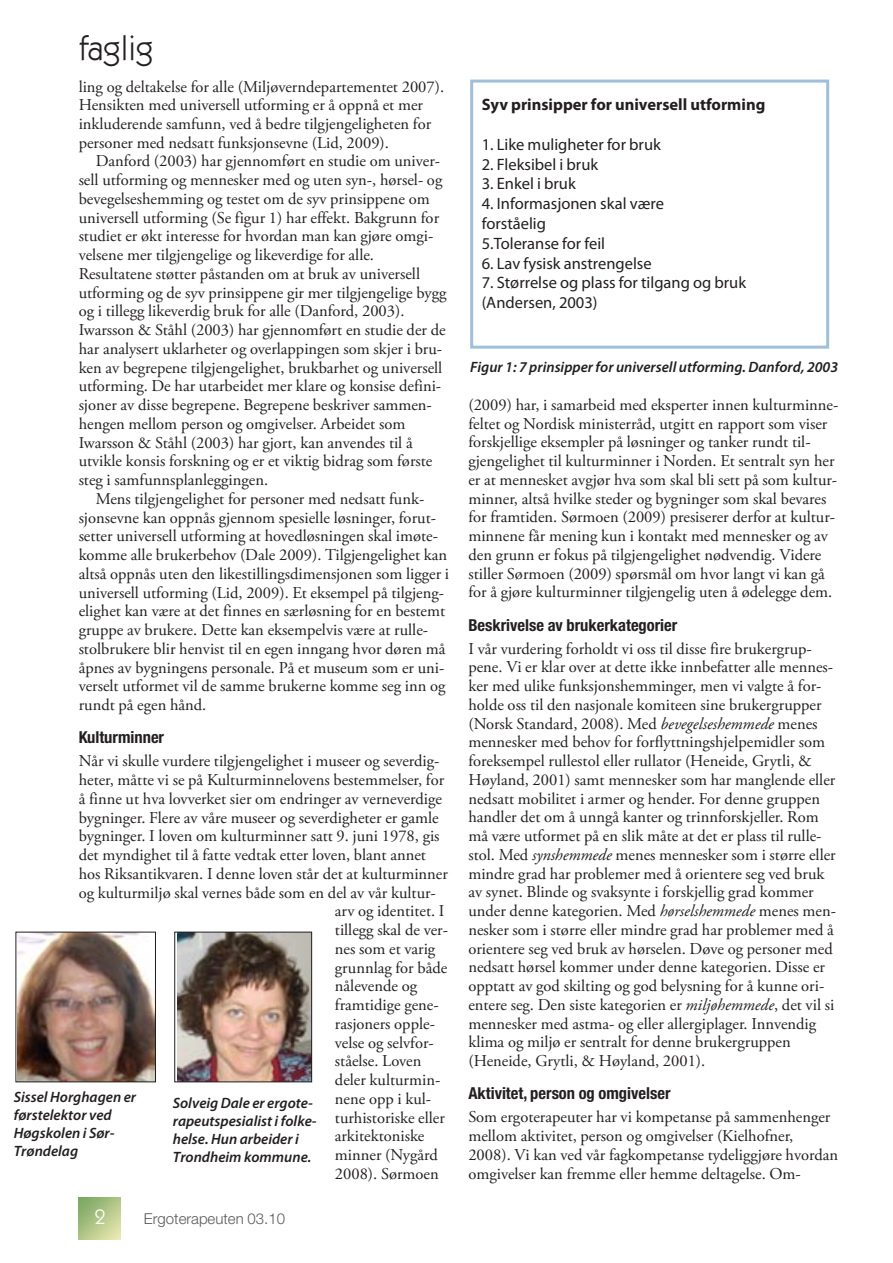
<style>
.page{position:relative;width:893px;height:1263px;background:#fff}
.page>*{position:absolute;margin:0;border:0;box-sizing:border-box;transform-origin:0 0}
.t1{font:34.5px "Itc Kabel";color:#231f20}
.t2{font:21px "Itc Kabel";color:#fff}
.t3{font:16.5px/18.8px "Adobe Garamond Pro";color:#231f20}
.t4{font:16.5px/19.8px "Myriad Pro";color:#231f20}
.t5{font:700 condensed 16.5px "Helvetica Neue";color:#231f20}
.t6{font:700 16.5px "Myriad Pro";color:#231f20}
.t7{font:italic 600 15px/18px "Myriad Pro";color:#231f20}
.t8{font:300 15px "Helvetica Neue";color:#58595b}
.s1{font-style:italic}
</style>
<div class="page">
<img style="left:79px;top:1197px;width:42px;height:42px">
<div style="left:470px;top:80px;width:359px;height:269px;border:3px solid #9ec0db"></div>
<img style="left:18px;top:934px;width:136px;height:146px">
<div style="left:16px;top:932px;width:140px;height:150px;border:1px solid #231f20"></div>
<img style="left:178px;top:934px;width:132px;height:146px">
<div style="left:174px;top:932px;width:138px;height:150px;border:1px solid #231f20"></div>
<h1 class="t1" style="left:79px;top:35px;width:76px">faglig</h1>
<p class="t3" style="left:79px;top:78px;width:367px">ling og deltakelse for alle (Miljøvern departementet 2007).<br>Hensikten med universell utforming er å oppnå et mer inkluderende samfunn, ved å bedre tilgjengeligheten for personer med nedsatt funksjonsevne (Lid, 2009).</p>
<p class="t3" style="left:79px;top:153px;width:369px;text-indent:17px">Danford (2003) har gjennomført en studie om univer&shy;sell utforming og mennesker med og uten syn-, hørsel- og bevegelseshemming og testet om de syv prinsippene om universell utforming (Se figur 1) har effekt. Bakgrunn for studiet er økt interesse for hvordan man kan gjøre omgi&shy;velsene mer tilgjengelige og likeverdige for alle.<br>Resultatene støtter påstanden om at bruk av universell utforming og de syv prinsippene gir mer tilgjengelige bygg og i tillegg likeverdig bruk for alle (Danford, 2003).<br>Iwarsson &amp; Ståhl (2003) har gjennomført en studie der de har analysert uklarheter og overlappingen som skjer i bru&shy;ken av begrepene tilgjengelighet, brukbarhet og universell utforming. De har utarbeidet mer klare og konsise defini&shy;sjoner av disse begrepene. Begrepene beskriver sammen&shy;hengen mellom person og omgivelser. Arbeidet som Iwarsson &amp; Ståhl (2003) har gjort, kan anvendes til å utvikle konsis forskning og er et viktig bidrag som første steg i samfunnsplanleggingen.</p>
<p class="t3" style="left:79px;top:491px;width:372px;text-indent:17px">Mens tilgjengelighet for personer med nedsatt funk&shy;sjonsevne kan oppnås gjennom spesielle løsninger, forut&shy;setter universell utforming at hovedløsningen skal imøte&shy;komme alle brukerbehov (Dale 2009). Tilgjengelighet kan altså oppnås uten den likestillingsdimensjonen som ligger i universell utforming (Lid, 2009). Et eksempel på tilgjeng&shy;elighet kan være at det finnes en særløsning for en bestemt gruppe av brukere. Dette kan eksempelvis være at rulle&shy;stolbrukere blir henvist til en egen inngang hvor døren må åpnes av bygningens personale. På et museum som er uni&shy;verselt utformet vil de samme brukerne komme seg inn og rundt på egen hånd.</p>
<p class="t5" style="left:79px;top:732px;width:87px">Kulturminner</p>
<p class="t3" style="left:79px;top:753px;width:362px">Når vi skulle vurdere tilgjengelighet i museer og severdig-</p>
<p class="t3" style="left:79px;top:772px;width:367px">heter, måtte vi se på Kulturminnelovens bestemmelser, for</p>
<p class="t3" style="left:79px;top:791px;width:365px">å finne ut hva lovverket sier om endringer av verneverdige</p>
<p class="t3" style="left:79px;top:809px;width:362px">bygninger. Flere av våre museer og severdigheter er gamle</p>
<p class="t3" style="left:79px;top:828px;width:362px">bygninger. I loven om kulturminner satt 9. juni 1978, gis</p>
<p class="t3" style="left:79px;top:847px;width:349px">det myndighet til å fatte vedtak etter loven, blant annet</p>
<p class="t3" style="left:79px;top:866px;width:371px">hos Riksantikvaren. I denne loven står det at kulturminner</p>
<p class="t3" style="left:79px;top:884px;width:359px">og kulturmiljø skal vernes både som en del av vår kultur-</p>
<p class="t3" style="left:335px;top:903px;width:111px">arv og identitet. I</p>
<p class="t3" style="left:335px;top:922px;width:115px">tillegg skal de ver-</p>
<p class="t3" style="left:335px;top:941px;width:102px">nes som et varig</p>
<p class="t3" style="left:335px;top:959px;width:114px">grunnlag for både</p>
<p class="t3" style="left:335px;top:978px;width:84px">nålevende og</p>
<p class="t3" style="left:335px;top:997px;width:105px">framtidige gene-</p>
<p class="t3" style="left:335px;top:1016px;width:101px">rasjoners opple-</p>
<p class="t3" style="left:335px;top:1034px;width:100px">velse og selvfor-</p>
<p class="t3" style="left:335px;top:1053px;width:88px">ståelse. Loven</p>
<p class="t3" style="left:335px;top:1072px;width:107px">deler kulturmin-</p>
<p class="t3" style="left:335px;top:1091px;width:98px">nene opp i kul-</p>
<p class="t3" style="left:335px;top:1109px;width:112px">turhistoriske eller</p>
<p class="t3" style="left:335px;top:1128px;width:91px">arkitektoniske</p>
<p class="t3" style="left:335px;top:1147px;width:104px">minner (Nygård</p>
<p class="t3" style="left:335px;top:1166px;width:105px">2008). Sørmoen</p>
<p class="t7" style="left:14px;top:1089px;width:124px">Sissel Horg hagen er førstelektor ved<br>Høgskolen i Sør-<br>Trøndelag</p>
<p class="t7" style="left:173px;top:1095px;width:145px">Solveig Dale er ergote&shy;rapeutspesialist i folke&shy;helse. Hun arbeider i<br>Trondheim kommune.</p>
<p class="t2" style="left:95px;top:1209px;width:12px">2</p>
<p class="t8" style="left:144px;top:1213px;width:143px">Ergoterapeuten 03.10</p>
<p class="t6" style="left:482px;top:95px;width:285px">Syv prinsipper for universell utforming</p>
<p class="t4" style="left:482px;top:136px;width:181px">1. Like muligheter for bruk</p>
<p class="t4" style="left:482px;top:156px;width:118px">2. Fleksibel i bruk</p>
<p class="t4" style="left:482px;top:175px;width:95px">3. Enkel i bruk</p>
<p class="t4" style="left:482px;top:195px;width:184px">4. Informasjonen skal være forståelig<br>5.Toleranse for feil</p>
<p class="t4" style="left:482px;top:255px;width:171px">6. Lav fysisk anstrengelse</p>
<p class="t4" style="left:482px;top:274px;width:266px">7. Størrelse og plass for tilgang og bruk (Andersen, 2003)</p>
<p class="t7" style="left:470px;top:359px;width:369px">Figur 1: 7 prinsipper for universell utforming. Danford, 2003</p>
<p class="t3" style="left:468px;top:397px;width:371px">(2009) har, i samarbeid med eksperter innen kulturminne&shy;feltet og Nordisk ministerråd, utgitt en rapport som viser forskjellige eksempler på løsninger og tanker rundt til&shy;gjengelighet til kulturminner i Norden. Et sentralt syn her er at mennesket avgjør hva som skal bli sett på som kultur&shy;minner, altså hvilke steder og bygninger som skal bevares for framtiden. Sørmoen (2009) presiserer derfor at kultur&shy;minnene får mening kun i kontakt med mennesker og av den grunn er fokus på tilgjengelighet nødvendig. Videre stiller Sørmoen (2009) spørsmål om hvor langt vi kan gå for å gjøre kulturminner tilgjengelig uten å ødelegge dem.</p>
<p class="t5" style="left:468px;top:619px;width:210px">Beskrivelse av brukerkategorier</p>
<p class="t3" style="left:468px;top:641px;width:369px">I vår vurdering forholdt vi oss til disse fire brukergrup&shy;pene. Vi er klar over at dette ikke innbefatter alle mennes&shy;ker med ulike funksjonshemminger, men vi valgte å for&shy;holde oss til den nasjonale komiteen sine brukergrupper (Norsk Standard, 2008). Med <span class="s1">bevegelseshemmede</span> menes mennesker med behov for forflyttningshjelpemidler som foreksempel rullestol eller rullator (Heneide, Grytli, &amp; Høyland, 2001) samt mennesker som har manglende eller nedsatt mobilitet i armer og hender. For denne gruppen handler det om å unngå kanter og trinnforskjeller. Rom må være utformet på en slik måte at det er plass til rulle&shy;stol. Med <span class="s1">synshemmede</span> menes mennesker som i større eller mindre grad har problemer med å orientere seg ved bruk av synet. Blinde og svaksynte i forskjellig grad kommer under denne kategorien. Med <span class="s1">hørselshemmede</span> menes men&shy;nesker som i større eller mindre grad har problemer med å orientere seg ved bruk av hørselen. Døve og personer med nedsatt hørsel kommer under denne kategorien. Disse er opptatt av god skilting og god belysning for å kunne ori&shy;entere seg. Den siste kategorien er <span class="s1">miljøhemmede</span>, det vil si mennesker med astma- og eller allergiplager. Innvendig klima og miljø er sentralt for denne brukergruppen (Heneide, Grytli, &amp; Høyland, 2001).</p>
<p class="t5" style="left:468px;top:1087px;width:204px">Aktivitet, person og omgivelser</p>
<p class="t3" style="left:468px;top:1109px;width:371px">Som ergoterapeuter har vi kompetanse på sammenhenger mellom aktivitet, person og omgivelser (Kielhofner, 2008). Vi kan ved vår fagkompetanse tydeliggjøre hvordan omgivelser kan fremme eller hemme deltagelse. Om -</p>
</div>
